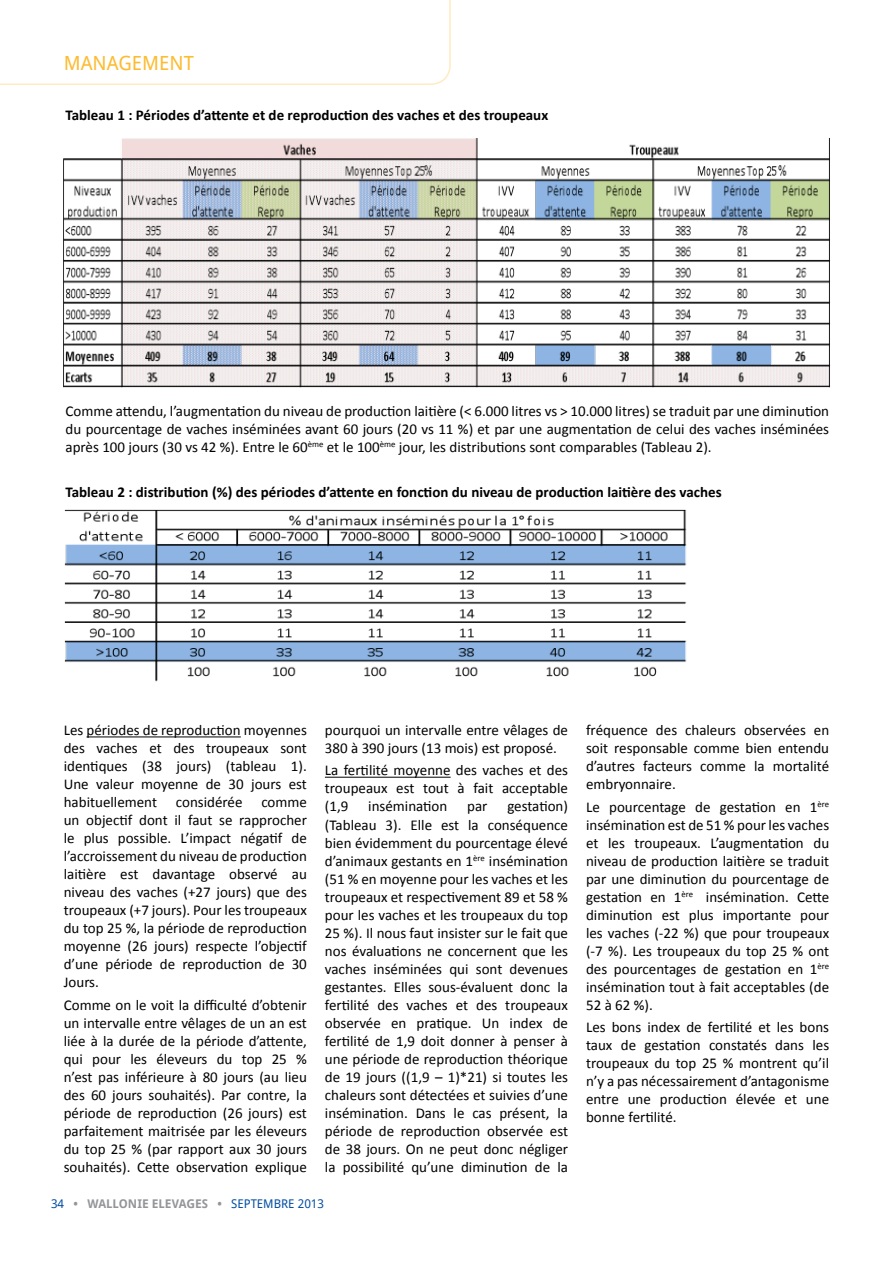
<style>
.page{position:relative;width:893px;height:1263px;background:#fff}
.page>*{position:absolute;margin:0;border:0;box-sizing:border-box;transform-origin:0 0}
.t1{font:19.5px "Droid Sans";color:#fdbb30}
.t2{font:15px/18px "Calibri";color:#000;text-align:justify}
.t3{font:700 15px "Calibri";color:#000}
.t4{font:700 12px "Droid Sans";color:#939598}
.t5{font:12px "Droid Sans";color:#034ea2}
.s1{font-weight:400;color:#034ea2}
</style>
<div class="page">
<svg style="left:0;top:0;width:451px;height:85px"></svg>
<hr style="left:87px;top:736px;width:154px;height:1px;background:#000">
<hr style="left:325px;top:777px;width:126px;height:1px;background:#000">
<img style="left:63px;top:138px;width:767px;height:250px">
<img style="left:65px;top:509px;width:622px;height:173px">
<h1 class="t1" style="left:64px;top:50px;width:31px">MANAGE</h1>
<h1 class="t1" style="left:142px;top:50px;width:29px">MENT</h1>
<p class="t3" style="left:66px;top:105px;width:484px">Tableau 1 : Périodes d’attente et de reproduction des vaches et des troupeaux</p>
<p class="t2" style="left:66px;top:402px;width:765px">Comme attendu, l’augmentation du niveau de production laitière (&lt; 6.000 litres vs &gt; 10.000 litres) se traduit par une diminution du pourcentage de vaches inséminées avant 60 jours (20 vs 11 %) et par une augmentation de celui des vaches inséminées après 100 jours (30 vs 42 %). Entre le 60<sup>ème</sup> et le 100<sup>ème</sup> jour, les distributions sont comparables (Tableau 2).</p>
<p class="t3" style="left:66px;top:482px;width:658px">Tableau 2 : distribution (%) des périodes d’attente en fonction du niveau de production laitière des vaches</p>
<p class="t2" style="left:64px;top:720px;width:245px">Les périodes de reproduction moyennes des vaches et des troupeaux sont identiques (38 jours) (tableau 1).<br>Une valeur moyenne de 30 jours est habituellement</p>
<p class="t2" style="left:176px;top:792px;width:68px">considérée</p>
<p class="t2" style="left:64px;top:792px;width:245px;text-indent:198px">comme un objectif dont il faut se rapprocher le plus possible. L’impact négatif de l’accroissement du niveau de production laitière est davantage observé au niveau des vaches (+27 jours) que des troupeaux (+7 jours). Pour les troupeaux du top 25 %, la période de reproduction moyenne (26 jours) respecte l’objectif d’une période de reproduction de 30<br>Jours.</p>
<p class="t2" style="left:64px;top:995px;width:245px">Comme on le voit la difficulté d’obtenir un intervalle entre vêlages de un an est liée à la durée de la période d’attente, qui pour les éleveurs du top 25 % n’est pas inférieure à 80 jours (au lieu des 60 jours souhaités). Par contre, la période de reproduction (26 jours) est parfaitement maitrisée par les éleveurs du top 25 % (par rapport aux 30 jours souhaités). Cette observation explique</p>
<p class="t2" style="left:325px;top:720px;width:245px">pourquoi un intervalle entre vêlages de<br>380 à 390 jours (13 mois) est proposé.</p>
<p class="t2" style="left:325px;top:761px;width:245px">La fertilité moyenne des vaches et des troupeaux est tout à fait acceptable (1,9</p>
<p class="t2" style="left:325px;top:797px;width:245px;text-indent:182px">gestation) (Tableau 3). Elle est la conséquence bien évidemment du pourcentage élevé d’animaux gestants en 1<sup>ère</sup> insémination (51 % en moyenne pour les vaches et les troupeaux et respectivement 89 et 58 % pour les vaches et les troupeaux du top 25 %). Il nous faut insister sur le fait que nos évaluations ne concernent que les vaches inséminées qui sont devenues gestantes. Elles sous-évaluent donc la fertilité des vaches et des troupeaux observée en pratique. Un index de fertilité de 1,9 doit donner à penser à une période de reproduction théorique de 19 jours ((1,9 – 1)*21) si toutes les chaleurs sont détectées et suivies d’une insémination. Dans le cas présent, la période de reproduction observée est de 38 jours. On ne peut donc négliger la possibilité qu’une diminution de la</p>
<p class="t2" style="left:368px;top:797px;width:81px">insémination</p>
<p class="t2" style="left:467px;top:797px;width:22px">par</p>
<p class="t4" style="left:51px;top:1195px;width:188px"><span class="s1">34</span> • WALLONIE ELEVAGES • <span class="s1">SEPTE</span></p>
<p class="t5" style="left:263px;top:1196px;width:18px">MBRE</p>
<p class="t5" style="left:298px;top:1196px;width:28px">2013</p>
<p class="t2" style="left:586px;top:720px;width:245px">fréquence des chaleurs observées en soit responsable comme bien entendu d’autres facteurs comme la mortalité embryonnaire.</p>
<p class="t2" style="left:586px;top:797px;width:245px">Le pourcentage de gestation en 1<sup>ère </sup>insémination est de 51 % pour les vaches et les troupeaux. L’augmentation du niveau de production laitière se traduit par une diminution du pourcentage de gestation en 1<sup>ère</sup> insémination. Cette diminution est plus importante pour les vaches (-22 %) que pour troupeaux (-7 %). Les troupeaux du top 25 % ont des pourcentages de gestation en 1<sup>ère </sup>insémination tout à fait acceptables (de 52 à 62 %).</p>
<p class="t2" style="left:586px;top:1017px;width:245px">Les bons index de fertilité et les bons taux de gestation constatés dans les troupeaux du top 25 % montrent qu’il n’y a pas nécessairement d’antagonisme entre une production élevée et une bonne fertilité.</p>
</div>
